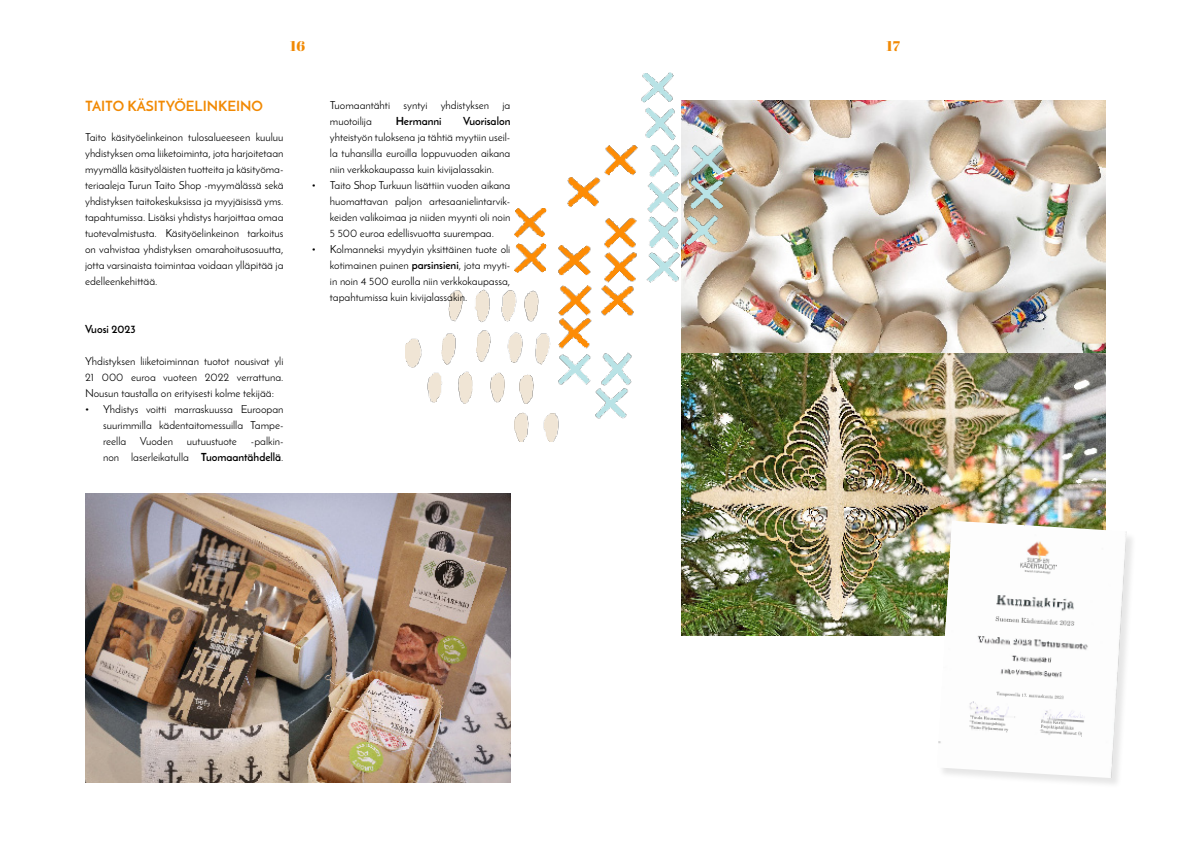
<style>
.page{position:relative;width:1191px;height:842px;background:#fff}
.page>*{position:absolute;margin:0;border:0;box-sizing:border-box;transform-origin:0 0}
.Väliotsikko{font:700 14px "Josefin Sans";color:#f18903}
.t1{font:14px "Abril Fatface";color:#f18903}
.Leipäteksti{font:11px/16px "Josefin Sans";color:#000;text-align:justify}
.Leipäteksti-2{font:700 11px "Josefin Sans";color:#000}
.s1{font-weight:700}
</style>
<div class="page">
<img style="left:85px;top:494px;width:425px;height:289px">
<img style="left:681px;top:101px;width:424px;height:535px">
<img style="left:405px;top:72px;width:317px;height:369px">
<div style="left:937px;top:521px;width:200px;height:268px;background:#000;opacity:.1"></div>
<img style="left:936px;top:521px;width:190px;height:257px">
<img style="left:969px;top:555px;width:123px;height:182px">
<img style="left:990px;top:705px;width:94px;height:16px">
<p class="t1" style="left:290px;top:36px;width:16px">16</p>
<p class="t1" style="left:886px;top:36px;width:15px">17</p>
<p class="Väliotsikko" style="left:85px;top:97px;width:179px">TAITO KÄSITYÖELINKEINO</p>
<p class="Leipäteksti" style="left:85px;top:129px;width:200px">Taito käsityöelinkeinon tulosalueeseen kuuluu yhdistyksen oma liiketoiminta, jota harjoitetaan myymällä käsityöläisten tuotteita ja käsityöma&shy;teriaaleja Turun Taito Shop -myymälässä sekä yhdistyksen taitokeskuksissa ja myyjäisissä yms. tapahtumissa. Lisäksi yhdistys harjoittaa omaa tuotevalmistusta. Käsityöelinkeinon tarkoitus on vahvistaa yhdistyksen omarahoitusosuutta, jotta varsinaista toimintaa voidaan ylläpitää ja edelleenkehittää.</p>
<p class="Leipäteksti-2" style="left:85px;top:323px;width:52px">Vuosi 2023</p>
<p class="Leipäteksti" style="left:85px;top:353px;width:200px">Yhdistyksen liiketoiminnan tuotot nousivat yli 21 000 euroa vuoteen 2022 verrattuna.<br>Nousun taustalla on erityisesti kolme tekijää:</p>
<p class="Leipäteksti" style="left:103px;top:401px;width:182px;text-indent:-18px">• Yhdistys voitti marraskuussa Euroopan suurimmilla kädentaitomessuilla Tampe&shy;reella Vuoden</p>
<p class="Leipäteksti" style="left:103px;top:433px;width:182px;text-align:right">-palkin-<br>non laserleikatulla <span class="s1">Tuomaantähdellä</span>.</p>
<p class="Leipäteksti" style="left:187px;top:433px;width:51px">uutuustuote</p>
<p class="Leipäteksti" style="left:330px;top:97px;width:182px">Tuomaantähti syntyi yhdistyksen ja muotoilija</p>
<p class="Leipäteksti" style="left:330px;top:113px;width:182px;text-indent:133px"><span class="s1">Vuorisalon </span>yhteistyön tuloksena ja tähtiä myytiin useil&shy;la tuhansilla euroilla loppuvuoden aikana niin verkkokaupassa kuin kivijalassakin.</p>
<p class="Leipäteksti" style="left:330px;top:177px;width:182px;text-indent:-18px">• Taito Shop Turkuun lisättiin vuoden aikana huomattavan paljon artesaanielintarvik&shy;keiden valikoimaa ja niiden myynti oli noin 5 500 euroa edellisvuotta suurempaa.</p>
<p class="Leipäteksti" style="left:330px;top:241px;width:182px;text-indent:-18px">• Kolmanneksi myydyin yksittäinen tuote oli kotimainen puinen <span class="s1">parsinsieni</span>, jota myyti&shy;in noin 4 500 eurolla niin verkkokaupassa, tapahtumissa kuin kivijalassakin.</p>
<p class="Leipäteksti-2" style="left:396px;top:114px;width:47px">Hermanni</p>
</div>
